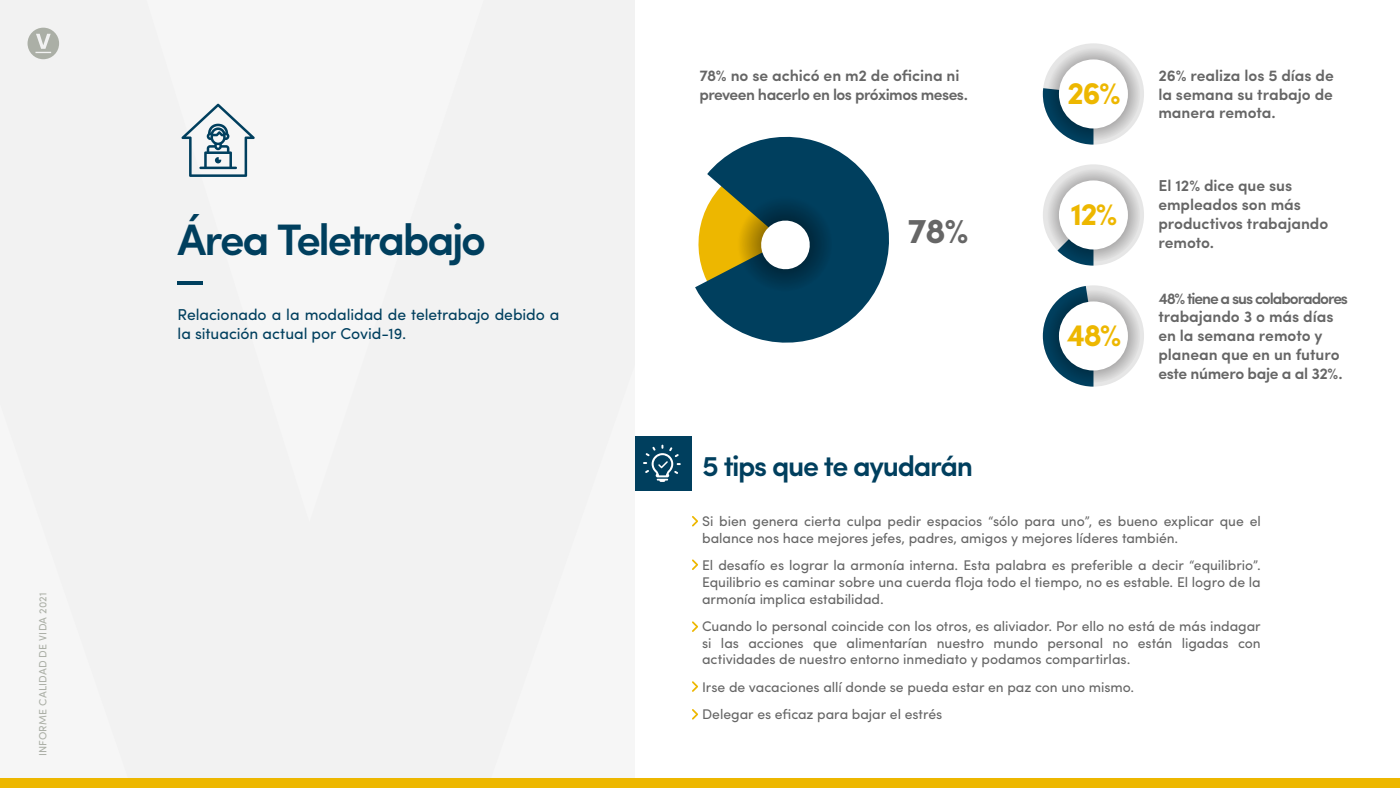
<style>
.page{position:relative;width:1400px;height:788px;background:#fff}
.page>*{position:absolute;margin:0;border:0;box-sizing:border-box;transform-origin:0 0}
.t1{font:600 44.1px "Sofia Pro";letter-spacing:-.055em;color:#003f5e}
.t2{font:700 34.91px "Sofia Pro";color:#666}
.t3{font:700 31.32px "Sofia Pro";color:#edb700}
.t4{font:600 28.79px "Sofia Pro";letter-spacing:-.05em;color:#003f5e}
.t5{font:600 15.75px/18.9px "Sofia Pro";letter-spacing:-.005em;color:#666}
.t6{font:15.75px/18.9px "Sofia Pro";letter-spacing:-.005em;color:#003f5e}
.t7{font:600 15.75px/18.9px "Sofia Pro";letter-spacing:-.03em;color:#666}
.t8{font:14px/16.8px "Sofia Pro";letter-spacing:-.005em;color:#666}
.t9{font:10.5px "Sofia Pro";letter-spacing:.015em;color:#abafa6}
</style>
<div class="page">
<div style="left:621px;top:436px;width:71px;height:54px;background:#003f5e"></div>
<svg style="left:643px;top:444px;width:38px;height:38px"></svg>
<svg style="left:692px;top:516px;width:6px;height:11px"></svg>
<svg style="left:692px;top:559px;width:6px;height:11px"></svg>
<svg style="left:692px;top:621px;width:6px;height:11px"></svg>
<svg style="left:692px;top:681px;width:6px;height:11px"></svg>
<svg style="left:692px;top:709px;width:6px;height:11px"></svg>
<div style="left:0;top:0;width:634px;height:778px;background:#f2f2f2"></div>
<svg style="left:28px;top:28px;width:31px;height:31px"></svg>
<hr style="left:178px;top:281px;width:25px;height:3px;background:#003f5e">
<div style="left:1043px;top:43px;width:101px;height:102px;background:#e6e6e6;border-radius:51px"></div>
<svg style="left:1043px;top:85px;width:50px;height:60px"></svg>
<svg style="left:1047px;top:47px;width:93px;height:94px"></svg>
<div style="left:1059px;top:59px;width:69px;height:69px;background:#fff;border-radius:50%"></div>
<div style="left:1043px;top:285px;width:101px;height:101px;background:#e6e6e6;border-radius:51px"></div>
<svg style="left:1043px;top:285px;width:50px;height:101px"></svg>
<svg style="left:1047px;top:289px;width:93px;height:94px"></svg>
<div style="left:1059px;top:301px;width:69px;height:69px;background:#fff;border-radius:50%"></div>
<div style="left:1043px;top:164px;width:101px;height:101px;background:#e6e6e6;border-radius:51px"></div>
<svg style="left:1043px;top:222px;width:50px;height:43px"></svg>
<svg style="left:1047px;top:168px;width:93px;height:94px"></svg>
<div style="left:1059px;top:180px;width:69px;height:69px;background:#fff;border-radius:50%"></div>
<div style="left:0;top:778px;width:1400px;height:10px;background:#edb700"></div>
<svg style="left:181px;top:104px;width:74px;height:73px"></svg>
<svg style="left:722px;top:136px;width:167px;height:207px;fill:#003f5e"></svg>
<svg style="left:695px;top:149px;width:137px;height:171px"></svg>
<p class="t9" style="left:35px;top:756px;width:165px;rotate:-90deg">INFORME CALIDAD DE VIDA 2021</p>
<h1 class="t1" style="left:178px;top:206px;width:310px">Área Teletrabajo</h1>
<p class="t6" style="left:178px;top:304px;width:384px">Relacionado a la modalidad de teletrabajo debido a la situación actual por Covid-19.</p>
<p class="t7" style="left:699px;top:65px;width:270px">78% no se achicó en m2 de oficina ni preveen hacerlo en los próximos meses.</p>
<h2 class="t2" style="left:908px;top:204px;width:63px">78%</h2>
<h3 class="t3" style="left:1067px;top:70px;width:55px">26%</h3>
<h3 class="t3" style="left:1070px;top:190px;width:49px">12%</h3>
<h3 class="t3" style="left:1066px;top:311px;width:57px">48%</h3>
<p class="t5" style="left:1158px;top:65px;width:177px;text-align:justify">26% realiza los 5 días de la semana su trabajo de manera remota.</p>
<p class="t5" style="left:1158px;top:175px;width:172px">El 12% dice que sus empleados son más productivos trabajando remoto.</p>
<p class="t5" style="left:1158px;top:287px;width:191px">48% tiene a sus colaboradores trabajando 3 o más días en la semana remoto y planean que en un futuro este número baje a al 32%.</p>
<h3 class="t4" style="left:702px;top:444px;width:272px">5 tips que te ayudarán</h3>
<p class="t8" style="left:702px;top:511px;width:560px">Si bien genera cierta culpa pedir espacios “sólo para uno”, es bueno explicar que el balance nos hace mejores jefes, padres, amigos y mejores líderes también.</p>
<p class="t8" style="left:702px;top:555px;width:560px;text-align:justify">El desafío es lograr la armonía interna. Esta palabra es preferible a decir “equilibrio”.<br>Equilibrio es caminar sobre una cuerda floja todo el tiempo, no es estable. El logro de la armonía implica estabilidad.</p>
<p class="t8" style="left:702px;top:616px;width:560px;text-align:justify">Cuando lo personal coincide con los otros, es aliviador. Por ello no está de más indagar si las acciones que alimentarían nuestro mundo personal no están ligadas con actividades de nuestro entorno inmediato y podamos compartirlas.</p>
<p class="t8" style="left:702px;top:672px;width:434px;line-height:27.3px">Irse de vacaciones allí donde se pueda estar en paz con uno mismo.<br>Delegar es eficaz para bajar el estrés</p>
</div>
